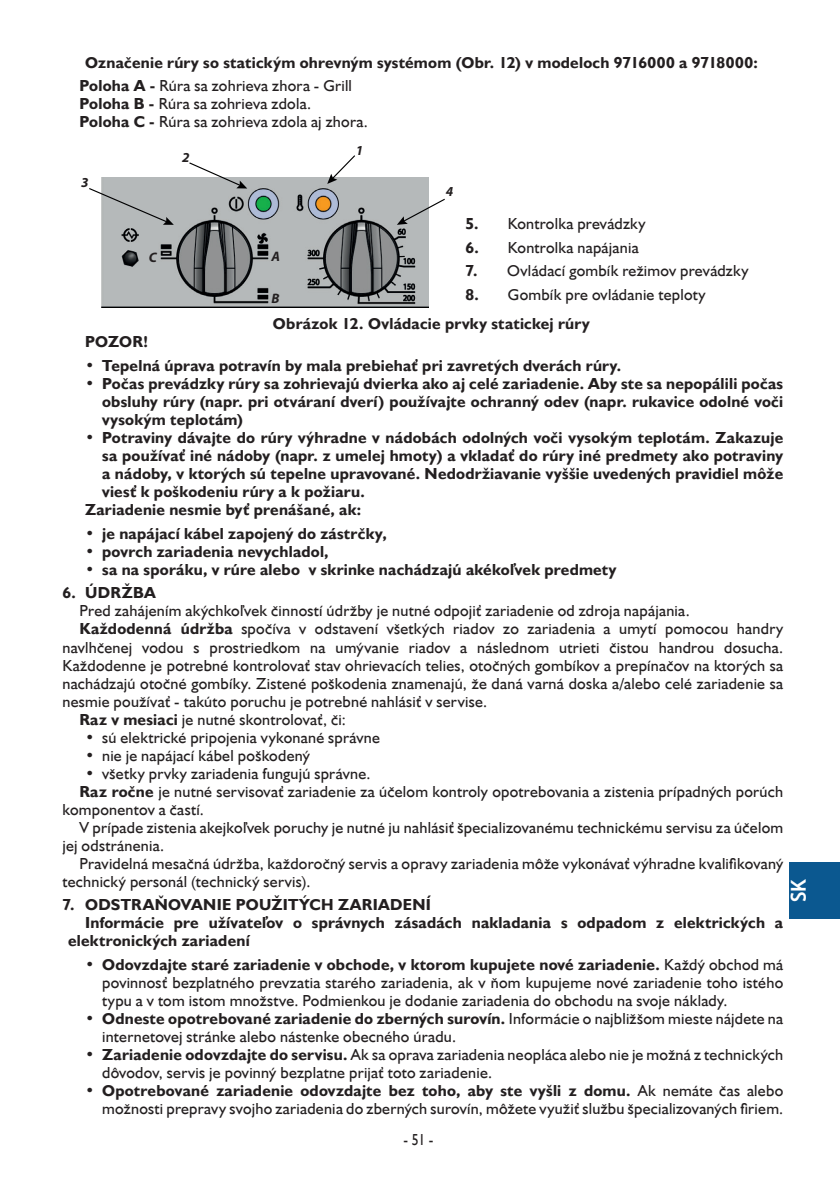
<style>
.page{position:relative;width:840px;height:1191px;background:#fff}
.page>*{position:absolute;margin:0;border:0;box-sizing:border-box;transform-origin:0 0}
.t1{font:700 20.6px "Trebuchet MS";color:#fff}
.Tekst_główny_bez_zna{font:16px/18px "Humanst 521 EU";letter-spacing:.015em;color:#231f20}
.Tekst_podstawowy_Bol{font:700 16px/18px "Humanst 521 EU";letter-spacing:.015em;color:#231f20;text-align:justify}
.Podpis_rysunku{font:700 16px "Humanst 521 EU";letter-spacing:.015em;color:#231f20}
.Tekst_główny_bez_zna-2{font:16px "Humanst 521 EU";letter-spacing:.015em;color:#231f20;scale:.86 1}
.t2{font:italic 700 13.8px "Myriad Pro";color:#231f20}
.s1{font-weight:700}
</style>
<div class="page">
<div style="left:788px;top:862px;width:51px;height:56px;background:#0b5890"></div>
<img style="left:101px;top:177px;width:327px;height:130px">
<svg style="left:188px;top:162px;width:59px;height:26px"></svg>
<svg style="left:327px;top:155px;width:29px;height:29px"></svg>
<svg style="left:396px;top:198px;width:49px;height:27px"></svg>
<svg style="left:89px;top:187px;width:85px;height:38px;background:#b7bbbb"></svg>
<p class="Tekst_podstawowy_Bol" style="left:85px;top:53px;width:674px">Označenie rúry so statickým ohrevným systémom (Obr. 12) v modeloch 9716000 a 9718000:</p>
<p class="Tekst_główny_bez_zna" style="left:79px;top:77px;width:274px"><span class="s1">Poloha A -</span> Rúra sa zohrieva zhora - Grill</p>
<p class="Tekst_główny_bez_zna" style="left:79px;top:95px;width:233px"><span class="s1">Poloha B -</span> Rúra sa zohrieva zdola.</p>
<p class="Tekst_główny_bez_zna" style="left:79px;top:113px;width:290px"><span class="s1">Poloha C -</span> Rúra sa zohrieva zdola aj zhora.</p>
<p class="t2" style="left:81px;top:173px;width:9px">3</p>
<p class="t2" style="left:182px;top:148px;width:9px">2</p>
<p class="t2" style="left:355px;top:142px;width:9px">1</p>
<p class="t2" style="left:445px;top:182px;width:9px">4</p>
<p class="Tekst_główny_bez_zna" style="left:465px;top:214px;width:182px"><span class="s1">5.</span> Kontrolka prevádzky</p>
<p class="Tekst_główny_bez_zna" style="left:465px;top:238px;width:175px"><span class="s1">6.</span> Kontrolka napájania</p>
<p class="Tekst_główny_bez_zna" style="left:465px;top:262px;width:284px"><span class="s1">7.</span> Ovládací gombík režimov prevádzky</p>
<p class="Tekst_główny_bez_zna" style="left:465px;top:285px;width:242px"><span class="s1">8.</span> Gombík pre ovládanie teploty</p>
<p class="Podpis_rysunku" style="left:273px;top:314px;width:318px">Obrázok 12. Ovládacie prvky statickej rúry</p>
<p class="t2" style="left:149px;top:248px;width:10px">C</p>
<p class="t2" style="left:271px;top:247px;width:10px">A</p>
<p class="t2" style="left:271px;top:289px;width:10px">B</p>
<p class="Tekst_podstawowy_Bol" style="left:85px;top:333px;width:65px">POZOR!</p>
<p class="Tekst_podstawowy_Bol" style="left:85px;top:357px;width:537px">• Tepelná úprava potravín by mala prebiehať pri zavretých dverách rúry.</p>
<p class="Tekst_podstawowy_Bol" style="left:102px;top:375px;width:682px;text-indent:-17px">• Počas prevádzky rúry sa zohrievajú dvierka ako aj celé zariadenie. Aby ste sa nepopálili počas obsluhy rúry (napr. pri otváraní dverí) používajte ochranný odev (napr. rukavice odolné voči vysokým teplotám)</p>
<p class="Tekst_podstawowy_Bol" style="left:102px;top:429px;width:682px;text-indent:-17px">• Potraviny dávajte do rúry výhradne v nádobách odolných voči vysokým teplotám. Zakazuje sa používať iné nádoby (napr. z umelej hmoty) a vkladať do rúry iné predmety ako potraviny a nádoby, v ktorých sú tepelne upravované. Nedodržiavanie vyššie uvedených pravidiel môže viesť k poškodeniu rúry a k požiaru.</p>
<p class="Tekst_podstawowy_Bol" style="left:85px;top:501px;width:277px">Zariadenie nesmie byť prenášané, ak:</p>
<p class="Tekst_podstawowy_Bol" style="left:85px;top:524px;width:303px">• je napájací kábel zapojený do zástrčky,</p>
<p class="Tekst_podstawowy_Bol" style="left:85px;top:542px;width:245px">• povrch zariadenia nevychladol,</p>
<p class="Tekst_podstawowy_Bol" style="left:85px;top:560px;width:532px">• sa na sporáku, v rúre alebo v skrinke nachádzajú akékoľvek predmety</p>
<p class="Tekst_podstawowy_Bol" style="left:62px;top:584px;width:95px">6. ÚDRŽBA</p>
<p class="Tekst_główny_bez_zna" style="left:79px;top:602px;width:611px">Pred zahájením akýchkoľvek činností údržby je nutné odpojiť zariadenie od zdroja napájania.</p>
<p class="Tekst_główny_bez_zna" style="left:62px;top:620px;width:722px;text-align:justify;text-indent:17px"><span class="s1">Každodenná údržba</span> spočíva v odstavení všetkých riadov zo zariadenia a umytí pomocou handry navlhčenej vodou s prostriedkom na umývanie riadov a následnom utrieti čistou handrou dosucha.<br>Každodenne je potrebné kontrolovať stav ohrievacích telies, otočných gombíkov a prepínačov na ktorých sa nachádzajú otočné gombíky. Zistené poškodenia znamenajú, že daná varná doska a/alebo celé zariadenie sa nesmie používať - takúto poruchu je potrebné nahlásiť v servise.</p>
<p class="Tekst_główny_bez_zna" style="left:79px;top:710px;width:268px"><span class="s1">Raz v mesiaci</span> je nutné skontrolovať, či:</p>
<p class="Tekst_główny_bez_zna" style="left:85px;top:728px;width:296px"><span class="s1">•</span> sú elektrické pripojenia vykonané správne</p>
<p class="Tekst_główny_bez_zna" style="left:85px;top:746px;width:226px"><span class="s1">•</span> nie je napájací kábel poškodený</p>
<p class="Tekst_główny_bez_zna" style="left:85px;top:764px;width:287px"><span class="s1">•</span> všetky prvky zariadenia fungujú správne.</p>
<p class="Tekst_główny_bez_zna" style="left:62px;top:782px;width:722px;text-indent:17px"><span class="s1">Raz ročne</span> je nutné servisovať zariadenie za účelom kontroly opotrebovania a zistenia prípadných porúch komponentov a častí.</p>
<p class="Tekst_główny_bez_zna" style="left:62px;top:818px;width:721px;text-indent:17px">V prípade zistenia akejkoľvek poruchy je nutné ju nahlásiť špecializovanému technickému servisu za účelom jej odstránenia.</p>
<p class="Tekst_główny_bez_zna" style="left:62px;top:854px;width:721px;text-indent:17px">Pravidelná mesačná údržba, každoročný servis a opravy zariadenia môže vykonávať výhradne kvalifikovaný technický personál (technický servis).</p>
<p class="Tekst_podstawowy_Bol" style="left:62px;top:896px;width:370px">7. ODSTRAŇOVANIE POUŽITÝCH ZARIADENÍ</p>
<p class="Tekst_podstawowy_Bol" style="left:68px;top:914px;width:716px;text-indent:17px">Informácie pre užívateľov o správnych zásadách nakladania s odpadom z elektrických a elektronických zariadení</p>
<p class="Tekst_główny_bez_zna" style="left:102px;top:955px;width:682px;text-align:justify;text-indent:-17px"><span class="s1">• Odovzdajte staré zariadenie v obchode, v ktorom kupujete nové zariadenie.</span> Každý obchod má povinnosť bezplatného prevzatia starého zariadenia, ak v ňom kupujeme nové zariadenie toho istého typu a v tom istom množstve. Podmienkou je dodanie zariadenia do obchodu na svoje náklady.</p>
<p class="Tekst_główny_bez_zna" style="left:102px;top:1009px;width:682px;text-indent:-17px"><span class="s1">• Odneste opotrebované zariadenie do zberných surovín.</span> Informácie o najbližšom mieste nájdete na internetovej stránke alebo nástenke obecného úradu.</p>
<p class="Tekst_główny_bez_zna" style="left:102px;top:1045px;width:682px;text-indent:-17px"><span class="s1">• Zariadenie odovzdajte do servisu.</span> Ak sa oprava zariadenia neopláca alebo nie je možná z technických dôvodov, servis je povinný bezplatne prijať toto zariadenie.</p>
<p class="Tekst_główny_bez_zna" style="left:85px;top:1081px;width:699px;text-align:right"><span class="s1">• Opotrebované zariadenie odovzdajte bez toho, aby ste vyšli z domu.</span> Ak nemáte čas alebo možnosti prepravy svojho zariadenia do zberných surovín, môžete využiť službu špecializovaných firiem.</p>
<p class="t2" style="left:193px;top:356px;width:9px">2</p>
<p class="t2" style="left:368px;top:354px;width:9px">1</p>
<p class="t2" style="left:428px;top:390px;width:9px">4</p>
<p class="t2" style="left:137px;top:452px;width:10px">C</p>
<p class="t2" style="left:259px;top:449px;width:10px">A</p>
<p class="t2" style="left:259px;top:493px;width:10px">B</p>
<p class="t1" style="left:785px;top:902px;width:25px;rotate:-90deg">SK</p>
<p class="Tekst_główny_bez_zna-2" style="left:403px;top:1129px;width:36px">- 51 -</p>
</div>
